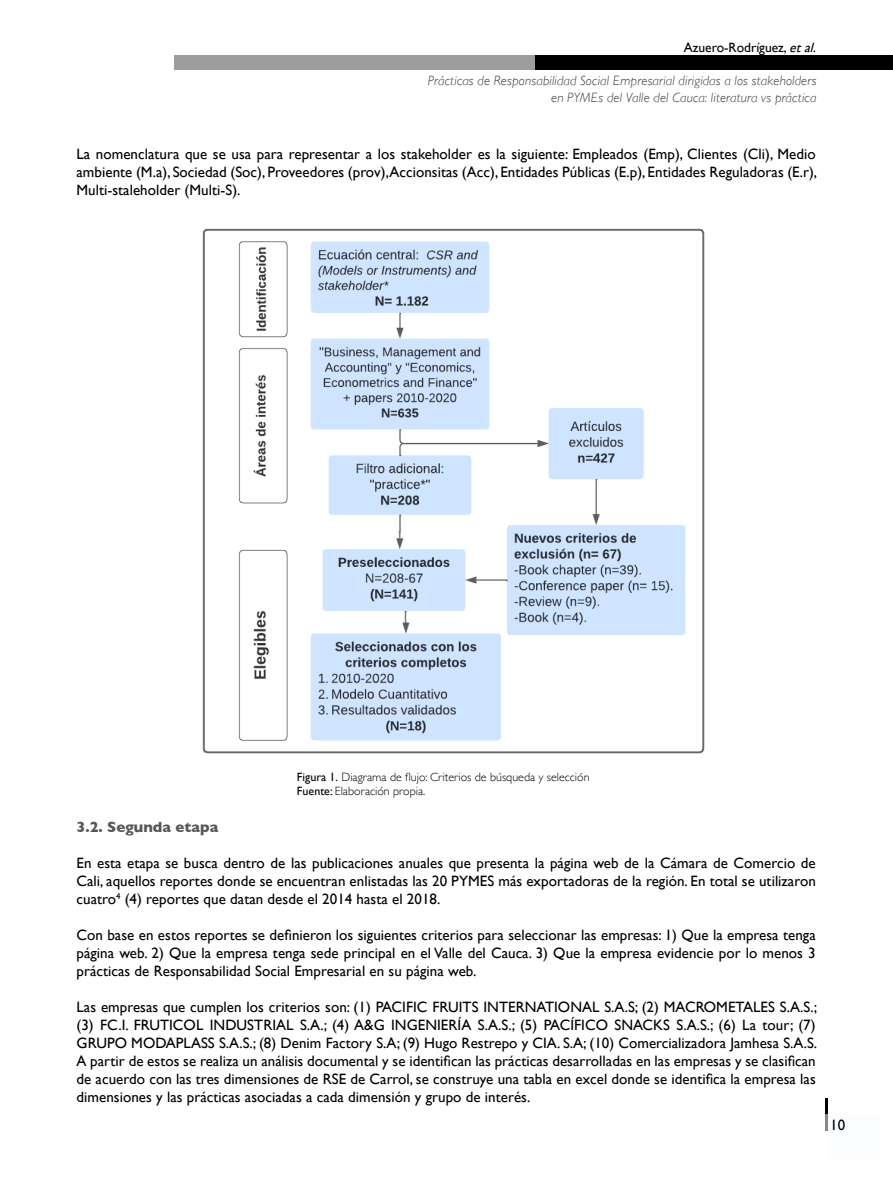
<style>
.page{position:relative;width:893px;height:1188px;background:#fff}
.page>*{position:absolute;margin:0;border:0;box-sizing:border-box;transform-origin:0 0}
.t1{font:15px/18px "Gill Sans";letter-spacing:.005em;color:#000;text-align:justify}
.t2{font:700 15px "Gill Sans";color:#575756}
.t3{font:italic 300 13.5px/16.5px "Gill Sans";letter-spacing:.01em;color:#3c3c3b;text-align:right}
.t4{font:13.5px "Gill Sans";color:#000}
.t5{font:300 12px/14.4px "Gill Sans";color:#000}
.s1{font-style:italic}
.s2{font-weight:400}
</style>
<div class="page">
<div style="left:174px;top:55px;width:361px;height:15px;background:#9d9d9c"></div>
<div style="left:535px;top:55px;width:358px;height:15px;background:#000"></div>
<svg style="left:825px;top:1099px;width:2px;height:31px"></svg>
<div style="left:829px;top:1114px;width:52px;height:46px;background:#fbfdff"></div>
<img style="left:202px;top:228px;width:503px;height:526px">
<p class="t4" style="left:684px;top:40px;width:138px">Azuero-Rodríguez, <span class="s1">etal.</span></p>
<p class="t3" style="left:428px;top:73px;width:390px">Prácticas de Responsabilidad Social Empresarial dirigidas a los stakeholders en PYMEs del Valle del Cauca: literatura vs práctica</p>
<p class="t1" style="left:77px;top:145px;width:742px">La nomenclatura que se usa para representar a los stakeholder es la siguiente: Empleados (Emp), Clientes (Cli), Medio ambiente (M.a), Sociedad (Soc), Proveedores (prov),Accionsitas (Acc), Entidades Públicas (E.p), Entidades Reguladoras (E.r), Multi-staleholder (Multi-S).</p>
<p class="t5" style="left:297px;top:769px;width:294px"><span class="s2">Figura 1.</span> Diagrama de flujo: Criterios de búsqueda y selección<br><span class="s2">Fuente:</span> Elaboración propia.</p>
<p class="t2" style="left:77px;top:815px;width:143px">3.2. Segunda etapa</p>
<p class="t1" style="left:77px;top:854px;width:741px">En esta etapa se busca dentro de las publicaciones anuales que presenta la página web de la Cámara de Comercio de Cali, aquellos reportes donde se encuentran enlistadas las 20 PYMES más exportadoras de la región. En total se utilizaron cuatro<sup>4</sup> (4) reportes que datan desde el 2014 hasta el 2018.</p>
<p class="t1" style="left:77px;top:926px;width:741px">Con base en estos reportes se definieron los siguientes criterios para seleccionar las empresas: 1) Que la empresa tenga página web. 2) Que la empresa tenga sede principal en el Valle del Cauca. 3) Que la empresa evidencie por lo menos 3 prácticas de Responsabilidad Social Empresarial en su página web.</p>
<p class="t1" style="left:77px;top:998px;width:742px">Las empresas que cumplen los criterios son: (1) PACIFIC FRUITS INTERNATIONAL S.A.S; (2) MACROMETALES S.A.S.; (3) FC.I. FRUTICOL INDUSTRIAL S.A.; (4) A&amp;G INGENIERÍA S.A.S.; (5) PACÍFICO SNACKS S.A.S.; (6) La tour; (7)<br>GRUPO MODAPLASS S.A.S.; (8) Denim Factory S.A; (9) Hugo Restrepo y CIA. S.A; (10) Comercializadora Jamhesa S.A.S.<br>A partir de estos se realiza un análisis documental y se identifican las prácticas desarrolladas en las empresas y se clasifican de acuerdo con las tres dimensiones de RSE de Carrol, se construye una tabla en excel donde se identifica la empresa las dimensiones y las prácticas asociadas a cada dimensión y grupo de interés.</p>
<p class="t1" style="left:830px;top:1116px;width:16px">10</p>
<p class="t1" style="left:839px;top:1116px;width:16px">91</p>
</div>
